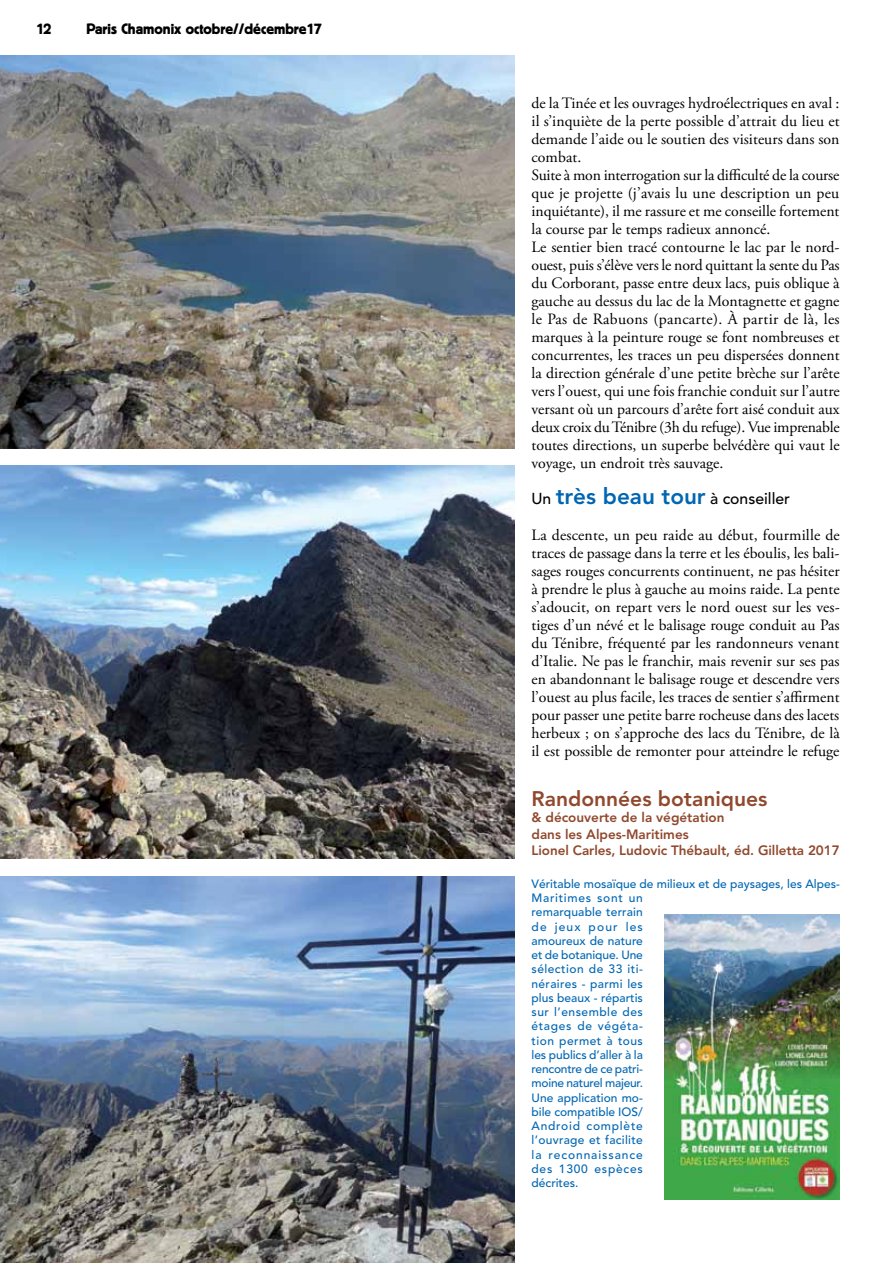
<style>
.page{position:relative;width:893px;height:1263px;background:#fff}
.page>*{position:absolute;margin:0;border:0;box-sizing:border-box;transform-origin:0 0}
.t1{font:800 21px "Avenir";color:#90492d}
.t2{font:15.75px/18px "Adobe Garamond Pro";color:#000}
.t3{font:500 15.75px "Avenir";color:#000}
.t4{font:15px "Block BE";color:#000}
.t5{font:800 13.5px/16.5px "Avenir";letter-spacing:-.005em;color:#90492d}
.t6{font:500 12px/14.2px "Avenir";letter-spacing:.005em;color:#0066b3}
.s1{font-weight:800;font-size:22.5px;color:#0066b3}
</style>
<div class="page">
<img style="left:664px;top:914px;width:176px;height:285px">
<img style="left:0;top:55px;width:514px;height:393px">
<img style="left:0;top:466px;width:514px;height:392px">
<img style="left:0;top:876px;width:514px;height:387px">
<p class="t4" style="left:36px;top:20px;width:17px">12</p>
<p class="t4" style="left:86px;top:20px;width:237px">Paris Chamonix octobre//décembre17</p>
<p class="t2" style="left:531px;top:95px;width:310px">de la Tinée et les ouvrages hydroélectriques en aval : il s’inquiète de la perte possible d’attrait du lieu et demande l’aide ou le soutien des visiteurs dans son combat.<br>Suite à mon interrogation sur la difficulté de la course que je projette (j’avais lu une description un peu inquiétante), il me rassure et me conseille fortement la course par le temps radieux annoncé.<br>Le sentier bien tracé contourne le lac par le nord&shy;ouest, puis s’élève vers le nord quittant la sente du Pas du Corborant, passe entre deux lacs, puis oblique à gauche au dessus du lac de la Montagnette et gagne le Pas de Rabuons (pancarte). à partir de là, les marques à la peinture rouge se font nombreuses et concurrentes, les traces un peu dispersées donnent la direction générale d’une petite brèche sur l’arête vers l’ouest, qui une fois franchie conduit sur l’autre versant où un parcours d’arête fort aisé conduit aux deux croix du Ténibre (3h du refuge). Vue imprenable toutes directions, un superbe belvédère qui vaut le voyage, un endroit très sauvage.</p>
<p class="t3" style="left:531px;top:489px;width:260px">Un <span class="s1">très beau tour</span> à conseiller</p>
<p class="t2" style="left:531px;top:527px;width:310px;text-align:justify">La descente, un peu raide au début, fourmille de traces de passage dans la terre et les éboulis, les bali&shy;sages rouges concurrents continuent, ne pas hésiter à prendre le plus à gauche au moins raide. La pente s’adoucit, on repart vers le nord ouest sur les ves&shy;tiges d’un névé et le balisage rouge conduit au Pas du Ténibre, fréquenté par les randonneurs venant d’Italie. Ne pas le franchir, mais revenir sur ses pas en abandonnant le balisage rouge et descendre vers l’ouest au plus facile, les traces de sentier s’affirment pour passer une petite barre rocheuse dans des lacets herbeux ; on s’approche des lacs du Ténibre, de là il est possible de remonter pour atteindre le refuge</p>
<h1 class="t1" style="left:531px;top:786px;width:238px">Randonnées botaniques</h1>
<p class="t5" style="left:531px;top:809px;width:310px">&amp; découverte de la végétation<br>dans les Alpes-Maritimes<br>Lionel Carles, Ludovic Thébault, éd. Gilletta 2017</p>
<p class="t6" style="left:531px;top:877px;width:310px">Véritable mosaïque de milieux et de paysages, les Alpes-<br>Maritimes sont un<br>remarquable terrain<br>de jeux pour les<br>amoureux de nature<br>et de botanique. Une<br>sélection de 33 iti-<br>néraires - parmi les<br>plus beaux - répartis<br>sur l’ensemble des<br>étages de végéta-<br>tion permet à tous<br>les publics d’aller à la<br>rencontre de ce patri-<br>moine naturel majeur.<br>Une application mo-<br>bile compatible IOS/<br>Android complète<br>l’ouvrage et facilite<br>la reconnaissance<br>des 1300 espèces<br>décrites.</p>
</div>
